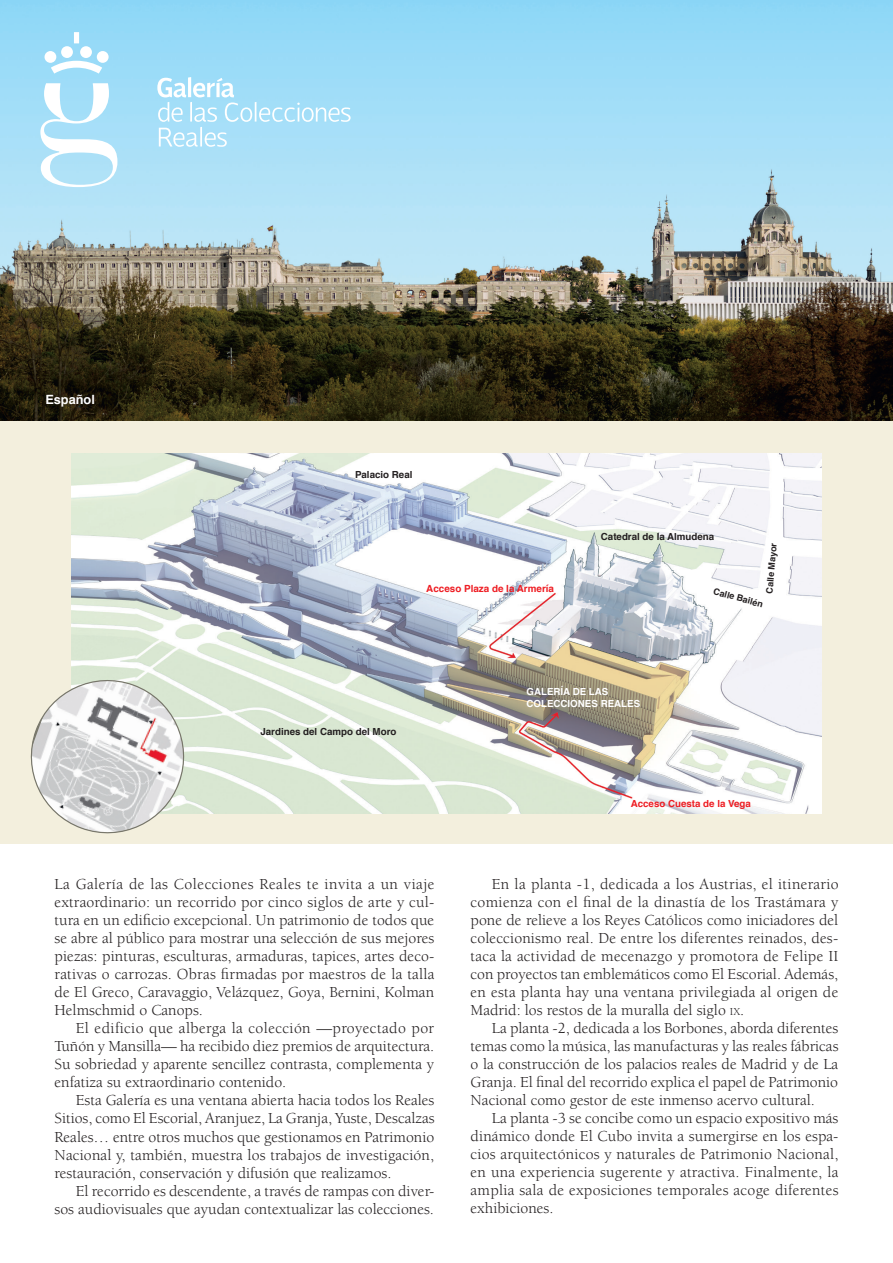
<style>
.page{position:relative;width:893px;height:1263px;background:#fff}
.page>*{position:absolute;margin:0;border:0;box-sizing:border-box;transform-origin:0 0}
.TEXTO{font:15.75px/18px "Berkeley";color:#231f20;text-align:justify}
.t1{font:700 12.75px "Helvetica";color:#fff}
.t2{font:700 9.9px "Helvetica";color:#ee1d23}
.t3{font:700 9.75px "Helvetica";color:#231f20}
.t4{font:700 9.75px/11.7px "Helvetica";color:#fff}
.t5{font:700 9.75px "Helvetica";color:#ee1d23}
.t6{font:700 9px "Helvetica";color:#231f20}
.s1{font-size:10.95px}
</style>
<div class="page">
<div style="left:0;top:411px;width:893px;height:432px;background:#f3efdd"></div>
<img style="left:71px;top:453px;width:751px;height:360px">
<svg style="left:20px;top:669px;width:173px;height:175px"></svg>
<img style="left:0;top:0;width:893px;height:421px">
<svg style="left:157px;top:77px;width:194px;height:70px;background:#b0e2f9"></svg>
<svg style="left:40px;top:83px;width:77px;height:104px"></svg>
<svg style="left:51px;top:61px;width:51px;height:13px"></svg>
<div style="left:45px;top:51px;width:11px;height:12px;background:#fff;border-radius:50%"></div>
<div style="left:97px;top:51px;width:12px;height:12px;background:#fff;border-radius:50%"></div>
<div style="left:80px;top:46px;width:12px;height:12px;background:#fff;border-radius:50%"></div>
<div style="left:61px;top:46px;width:12px;height:12px;background:#fff;border-radius:50%"></div>
<div style="left:74px;top:32px;width:5px;height:11px;background:#fff"></div>
<p class="t1" style="left:45px;top:389px;width:51px">Español</p>
<p class="t3" style="left:355px;top:466px;width:59px">Palacio Real</p>
<p class="t2" style="left:426px;top:581px;width:129px">Acceso Plaza de la Armería</p>
<p class="t3" style="left:601px;top:528px;width:115px">Catedral de la Almudena</p>
<p class="t6" style="left:762px;top:593px;width:52px;rotate:-85deg">Calle Mayor</p>
<p class="t6" style="left:715px;top:584px;width:53px;rotate:15deg">Calle Bailén</p>
<p class="t3" style="left:260px;top:724px;width:137px">Jardines del Campo del Moro</p>
<p class="t4" style="left:526px;top:686px;width:115px">GALERÍA DE LAS<br>COLECCIONES REALES</p>
<p class="t5" style="left:631px;top:796px;width:122px">Acceso Cuesta de la Vega</p>
<p class="TEXTO" style="left:55px;top:875px;width:382px">La Galería de las Colecciones Reales te invita a un viaje extraordinario: un recorrido por cinco siglos de arte y cul&shy;tura en un edificio excepcional. Un patrimonio de todos que se abre al público para mostrar una selección de sus mejores piezas: pinturas, esculturas, armaduras, tapices, artes deco&shy;rativas o carrozas. Obras firmadas por maestros de la talla de El Greco, Caravaggio, Velázquez, Goya, Bernini, Kolman Helmschmid o Canops.</p>
<p class="TEXTO" style="left:55px;top:1019px;width:381px;text-indent:21px">El edificio que alberga la colección —proyectado por Tuñón y Mansilla— ha recibido diez premios de arquitectura.<br>Su sobriedad y aparente sencillez contrasta, complementa y enfatiza su extraordinario contenido.</p>
<p class="TEXTO" style="left:55px;top:1091px;width:381px;text-indent:21px">Esta Galería es una ventana abierta hacia todos los Reales Sitios, como El Escorial, Aranjuez, La Granja, Yuste, Descalzas Reales… entre otros muchos que gestionamos en Patrimonio Nacional y, también, muestra los trabajos de investigación, restauración, conservación y difusión que realizamos.</p>
<p class="TEXTO" style="left:55px;top:1183px;width:381px;text-align:right">El recorrido es descendente, a través de rampas con diver&shy;sos audiovisuales que ayudan contextualizar las colecciones.</p>
<p class="TEXTO" style="left:471px;top:875px;width:370px;text-indent:21px">En la planta -1, dedicada a los Austrias, el itinerario comienza con el final de la dinastía de los Trastámara y pone de relieve a los Reyes Católicos como iniciadores del coleccionismo real. De entre los diferentes reinados, des&shy;taca la actividad de mecenazgo y promotora de Felipe II con proyectos tan emblemáticos como El Escorial. Además, en esta planta hay una ventana privilegiada al origen de Madrid: los restos de la muralla del siglo <span class="s1">ix</span>.</p>
<p class="TEXTO" style="left:471px;top:1019px;width:369px;text-indent:21px">La planta -2, dedicada a los Borbones, aborda diferentes temas como la música, las manufacturas y las reales fábricas o la construcción de los palacios reales de Madrid y de La Granja. El final del recorrido explica el papel de Patrimonio Nacional como gestor de este inmenso acervo cultural.</p>
<p class="TEXTO" style="left:471px;top:1109px;width:370px;text-indent:21px">La planta -3 se concibe como un espacio expositivo más dinámico donde El Cubo invita a sumergirse en los espa&shy;cios arquitectónicos y naturales de Patrimonio Nacional, en una experiencia sugerente y atractiva. Finalmente, la amplia sala de exposiciones temporales acoge diferentes exhibiciones.</p>
</div>
